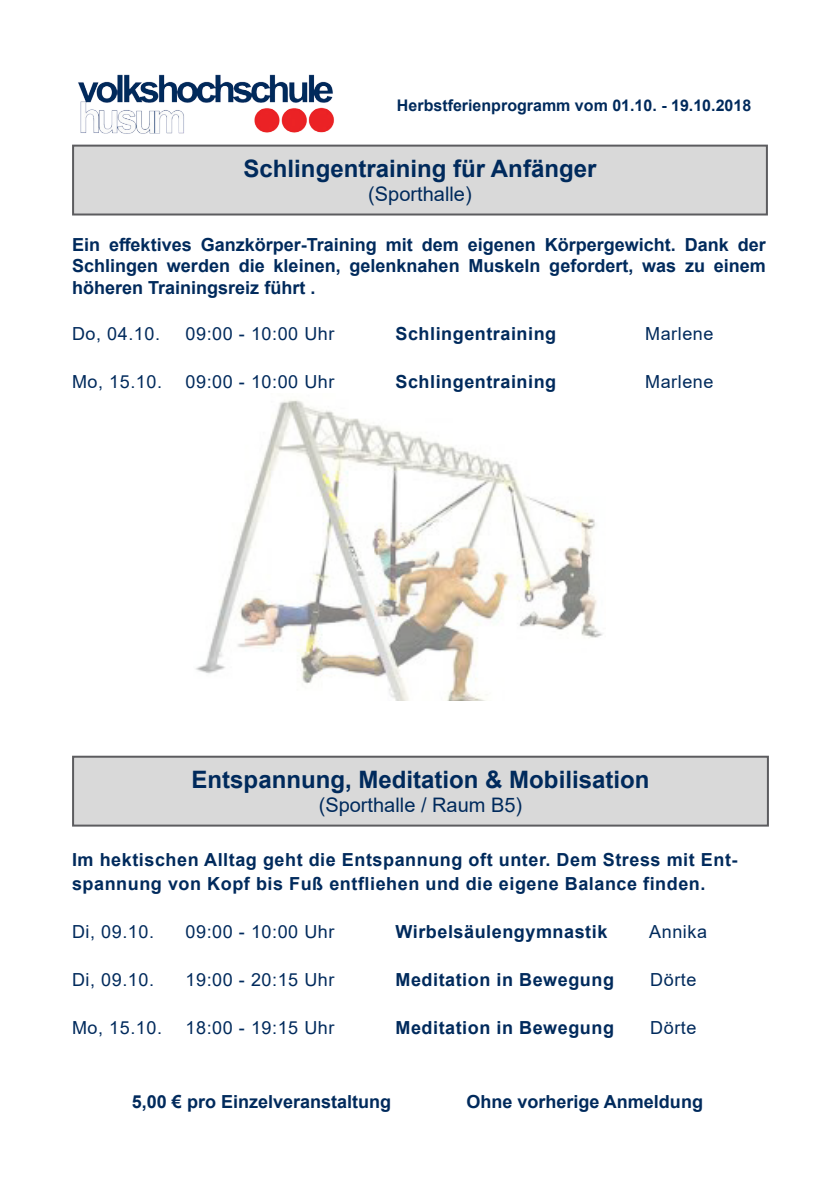
<style>
.page{position:relative;width:840px;height:1191px;background:#fff}
.page>*{position:absolute;margin:0;border:0;box-sizing:border-box;transform-origin:0 0}
.t1{font:700 24px "Arial";color:#002a5c}
.t2{font:20px "Arial";color:#002a5c}
.S{font:700 18px/24px "Arial";letter-spacing:.03em;color:#002a5c}
.Default{font:700 18px/21.6px "Arial";color:#002a5c;text-align:justify}
.S-2{font:18px "Arial";letter-spacing:.03em;color:#002a5c}
.t3{font:700 16px "Arial";color:#002a5c}
</style>
<div class="page">
<img style="left:195px;top:400px;width:408px;height:300px">
<img style="left:78px;top:74px;width:256px;height:60px">
<div style="left:73px;top:146px;width:693px;height:68px;background:#d9d9d9"></div>
<div style="left:72px;top:145px;width:695px;height:70px;border:2px solid #5c5c5f"></div>
<div style="left:73px;top:756px;width:694px;height:69px;background:#d9d9d9"></div>
<div style="left:72px;top:755px;width:696px;height:71px;border:2px solid #5c5c5f"></div>
<p class="t3" style="left:397px;top:94px;width:355px">Herbstferienprogramm vom 01.10. - 19.10.2018</p>
<p class="t1" style="left:243px;top:151px;width:354px">Schlingentraining für Anfänger</p>
<p class="t2" style="left:368px;top:180px;width:105px">(Sporthalle)</p>
<p class="Default" style="left:72px;top:234px;width:695px">Ein effektives Ganzkörper-Training mit dem eigenen Körpergewicht. Dank der Schlingen werden die kleinen, gelenknahen Muskeln gefordert, was zu einem höheren Trainingsreiz führt .</p>
<p class="S-2" style="left:72px;top:321px;width:89px">Do, 04.10.</p>
<p class="S-2" style="left:185px;top:321px;width:150px">09:00 - 10:00 Uhr</p>
<p class="S" style="left:395px;top:321px;width:162px">Schlingentraining</p>
<p class="S-2" style="left:644px;top:321px;width:70px">Marlene</p>
<p class="S-2" style="left:72px;top:369px;width:91px">Mo, 15.10.</p>
<p class="S-2" style="left:185px;top:369px;width:150px">09:00 - 10:00 Uhr</p>
<p class="S" style="left:395px;top:369px;width:162px">Schlingentraining</p>
<p class="S-2" style="left:644px;top:369px;width:70px">Marlene</p>
<p class="t1" style="left:191px;top:762px;width:459px">Entspannung, Meditation &amp; Mobilisation</p>
<p class="t2" style="left:318px;top:791px;width:205px">(Sporthalle / Raum B5)</p>
<p class="S" style="left:72px;top:847px;width:666px">Im hektischen Alltag geht die Entspannung oft unter. Dem Stress mit Ent&shy;spannung von Kopf bis Fuß entfliehen und die eigene Balance finden.</p>
<p class="S-2" style="left:72px;top:919px;width:83px">Di, 09.10.</p>
<p class="S-2" style="left:185px;top:919px;width:150px">09:00 - 10:00 Uhr</p>
<p class="S" style="left:395px;top:919px;width:213px">Wirbelsäulengymnastik</p>
<p class="S-2" style="left:649px;top:919px;width:59px">Annika</p>
<p class="S-2" style="left:72px;top:967px;width:83px">Di, 09.10.</p>
<p class="S-2" style="left:185px;top:967px;width:150px">19:00 - 20:15 Uhr</p>
<p class="S" style="left:395px;top:967px;width:220px">Meditation in Bewegung</p>
<p class="S-2" style="left:650px;top:967px;width:48px">Dörte</p>
<p class="S-2" style="left:72px;top:1015px;width:91px">Mo, 15.10.</p>
<p class="S-2" style="left:185px;top:1015px;width:150px">18:00 - 19:15 Uhr</p>
<p class="S" style="left:395px;top:1015px;width:220px">Meditation in Bewegung</p>
<p class="S-2" style="left:650px;top:1015px;width:48px">Dörte</p>
<p class="Default" style="left:132px;top:1091px;width:261px">5,00 € pro Einzelveranstaltung</p>
<p class="Default" style="left:466px;top:1091px;width:238px">Ohne vorherige Anmeldung</p>
</div>
